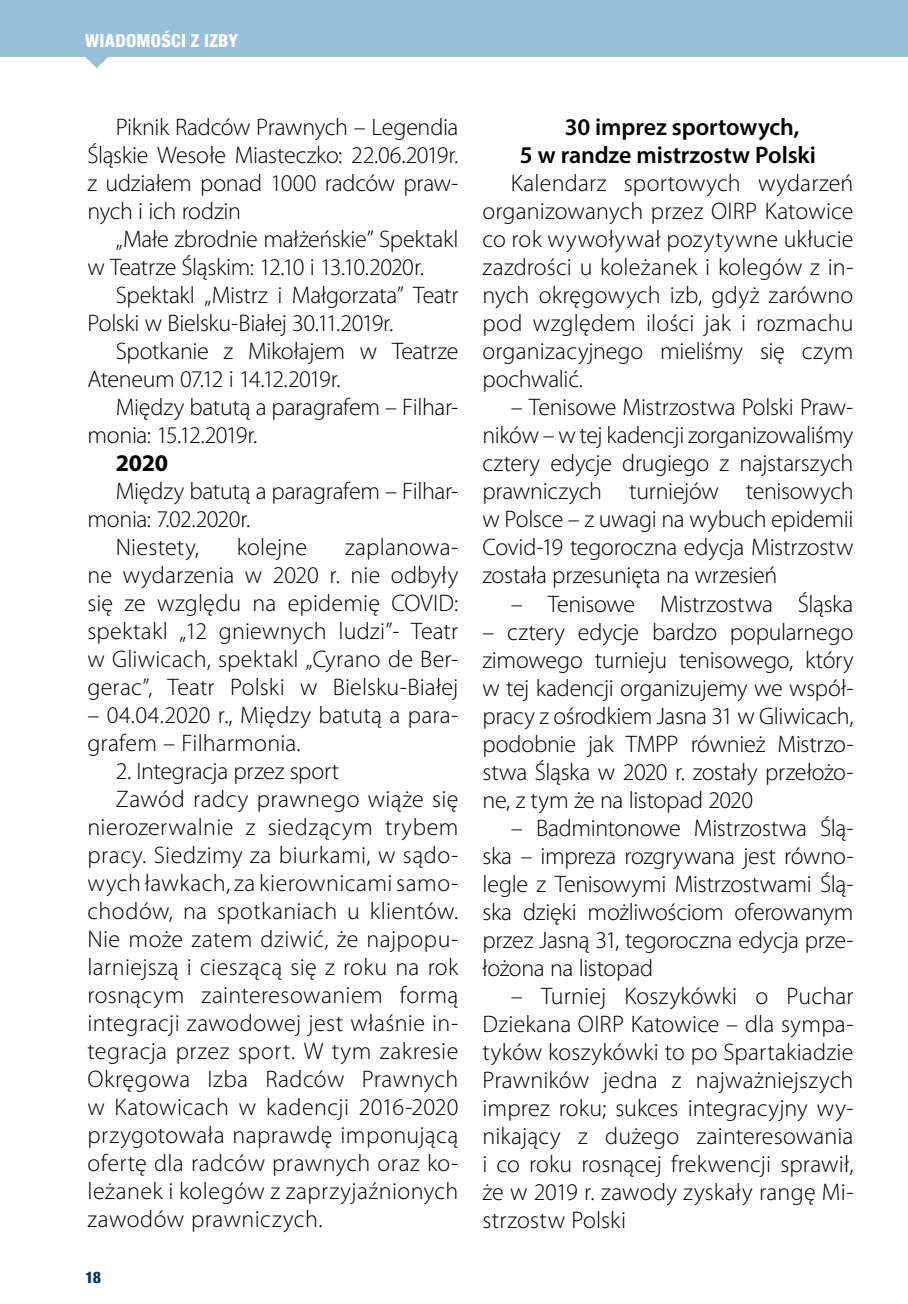
<style>
.page{position:relative;width:908px;height:1304px;background:#fff}
.page>*{position:absolute;margin:0;border:0;box-sizing:border-box;transform-origin:0 0}
.t1{font:300 24px/28px "Myriad Pro";letter-spacing:.005em;color:#000;text-align:justify}
.t2{font:300 24px/28px "Myriad Pro";letter-spacing:-.015em;color:#000}
.t3{font:600 24px/28px "Myriad Pro";letter-spacing:-.005em;color:#000}
.t4{font:300 24px "Myriad Pro";letter-spacing:-.02em;color:#000}
.t5{font:700 24px "Myriad Pro";color:#000}
.t6{font:800 condensed 18px "Helvetica Neue LT Pro";letter-spacing:.015em;color:#fff}
.t7{font:800 condensed 16px "Helvetica Neue LT Pro";color:#003361}
</style>
<div class="page">
<div style="left:0;top:0;width:907px;height:57px;background:#97c1d8"></div>
<svg style="left:85px;top:57px;width:23px;height:11px"></svg>
<p class="t6" style="left:85px;top:29px;width:154px">WIADOMOŚCI Z IZBY</p>
<p class="t1" style="left:87px;top:113px;width:372px;text-indent:28px">Piknik Radców Prawnych – Legendia Śląskie Wesołe Miasteczko: 22.06.2019r. z udziałem ponad 1000 radców praw&shy;nych i ich rodzin</p>
<p class="t2" style="left:87px;top:225px;width:372px;text-indent:28px">„Małe zbrodnie małżeńskie” Spektakl w Teatrze Śląskim: 12.10 i 13.10.2020r.</p>
<p class="t1" style="left:87px;top:281px;width:372px;text-indent:28px">Spektakl „Mistrz i Małgorzata” Teatr<br>Polski w Bielsku-Białej 30.11.2019r.</p>
<p class="t2" style="left:87px;top:337px;width:372px;text-indent:28px">Spotkanie z Mikołajem w Teatrze<br>Ateneum 07.12 i 14.12.2019r.</p>
<p class="t2" style="left:87px;top:393px;width:372px;text-indent:28px">Między batutą a paragrafem – Filhar&shy;monia: 15.12.2019r.</p>
<p class="t5" style="left:116px;top:447px;width:54px">2020</p>
<p class="t1" style="left:116px;top:477px;width:344px">Między batutą a paragrafem – Filhar-</p>
<p class="t4" style="left:87px;top:505px;width:164px">monia: 7.02.2020r.</p>
<p class="t1" style="left:116px;top:533px;width:85px">Niestety,</p>
<p class="t1" style="left:237px;top:533px;width:72px">kolejne</p>
<p class="t1" style="left:87px;top:533px;width:372px;text-indent:257px">zaplanowa&shy;ne wydarzenia w 2020 r. nie odbyły się ze względu na epidemię COVID: spektakl „12 gniewnych ludzi”- Teatr w Gliwicach, spektakl „Cyrano de Ber&shy;gerac”, Teatr Polski w Bielsku-Białej</p>
<p class="t1" style="left:87px;top:701px;width:372px">– 04.04.2020 r., Między batutą a para&shy;grafem – Filharmonia.</p>
<p class="t1" style="left:116px;top:757px;width:225px">2. Integracja przez sport</p>
<p class="t1" style="left:116px;top:785px;width:344px">Zawód radcy prawnego wiąże się</p>
<p class="t1" style="left:87px;top:813px;width:372px">nierozerwalnie z siedzącym trybem</p>
<p class="t1" style="left:87px;top:841px;width:372px">pracy. Siedzimy za biurkami, w sądo-</p>
<p class="t1" style="left:87px;top:869px;width:372px">wych ławkach, za kierownicami samo-</p>
<p class="t1" style="left:87px;top:897px;width:372px">chodów, na spotkaniach u klientów.</p>
<p class="t1" style="left:87px;top:925px;width:372px">Nie może zatem dziwić, że najpopu-</p>
<p class="t1" style="left:87px;top:953px;width:372px">larniejszą i cieszącą się z roku na rok</p>
<p class="t1" style="left:87px;top:981px;width:372px">rosnącym zainteresowaniem formą</p>
<p class="t1" style="left:87px;top:1009px;width:372px">integracji zawodowej jest właśnie in-</p>
<p class="t1" style="left:87px;top:1037px;width:372px">tegracja przez sport. W tym zakresie</p>
<p class="t1" style="left:87px;top:1065px;width:372px">Okręgowa Izba Radców Prawnych</p>
<p class="t1" style="left:87px;top:1093px;width:372px">w Katowicach w kadencji 2016-2020</p>
<p class="t1" style="left:87px;top:1121px;width:372px">przygotowała naprawdę imponującą</p>
<p class="t1" style="left:87px;top:1149px;width:372px">ofertę dla radców prawnych oraz ko-</p>
<p class="t1" style="left:87px;top:1177px;width:372px">leżanek i kolegów z zaprzyjaźnionych</p>
<p class="t1" style="left:87px;top:1205px;width:236px">zawodów prawniczych.</p>
<p class="t7" style="left:85px;top:1267px;width:18px">18</p>
<p class="t3" style="left:519px;top:113px;width:297px;text-indent:45px">30 imprez sportowych,<br>5 w randze mistrzostw Polski</p>
<p class="t1" style="left:482px;top:169px;width:372px;text-indent:28px">Kalendarz sportowych wydarzeń organizowanych przez OIRP Katowice co rok wywoływał pozytywne ukłucie zazdrości u koleżanek i kolegów z in&shy;nych okręgowych izb, gdyż zarówno pod względem ilości jak i rozmachu organizacyjnego mieliśmy się czym pochwalić.</p>
<p class="t1" style="left:482px;top:393px;width:372px;text-indent:28px">– Tenisowe Mistrzostwa Polski Praw&shy;ników – w tej kadencji zorganizowaliśmy cztery edycje drugiego z najstarszych prawniczych turniejów tenisowych w Polsce – z uwagi na wybuch epidemii Covid-19 tegoroczna edycja Mistrzostw została przesunięta na wrzesień</p>
<p class="t2" style="left:510px;top:589px;width:344px">– Tenisowe Mistrzostwa Śląska</p>
<p class="t1" style="left:482px;top:617px;width:372px">– cztery edycje bardzo popularnego zimowego turnieju tenisowego, który w tej kadencji organizujemy we współ&shy;pracy z ośrodkiem Jasna 31 w Gliwicach, podobnie jak TMPP również Mistrzo&shy;stwa Śląska w 2020 r. zostały przełożo&shy;ne, z tym że na listopad 2020</p>
<p class="t1" style="left:482px;top:813px;width:372px;text-indent:28px">– Badmintonowe Mistrzostwa Ślą&shy;ska – impreza rozgrywana jest równo&shy;legle z Tenisowymi Mistrzostwami Ślą&shy;ska dzięki możliwościom oferowanym przez Jasną 31, tegoroczna edycja prze&shy;łożona na listopad</p>
<p class="t1" style="left:482px;top:981px;width:372px;text-indent:28px">– Turniej Koszykówki o Puchar Dziekana OIRP Katowice – dla sympa&shy;tyków koszykówki to po Spartakiadzie Prawników jedna z najważniejszych imprez roku; sukces integracyjny wy&shy;nikający z dużego zainteresowania i co roku rosnącej frekwencji sprawił, że w 2019 r. zawody zyskały rangę Mi&shy;strzostw Polski</p>
</div>
